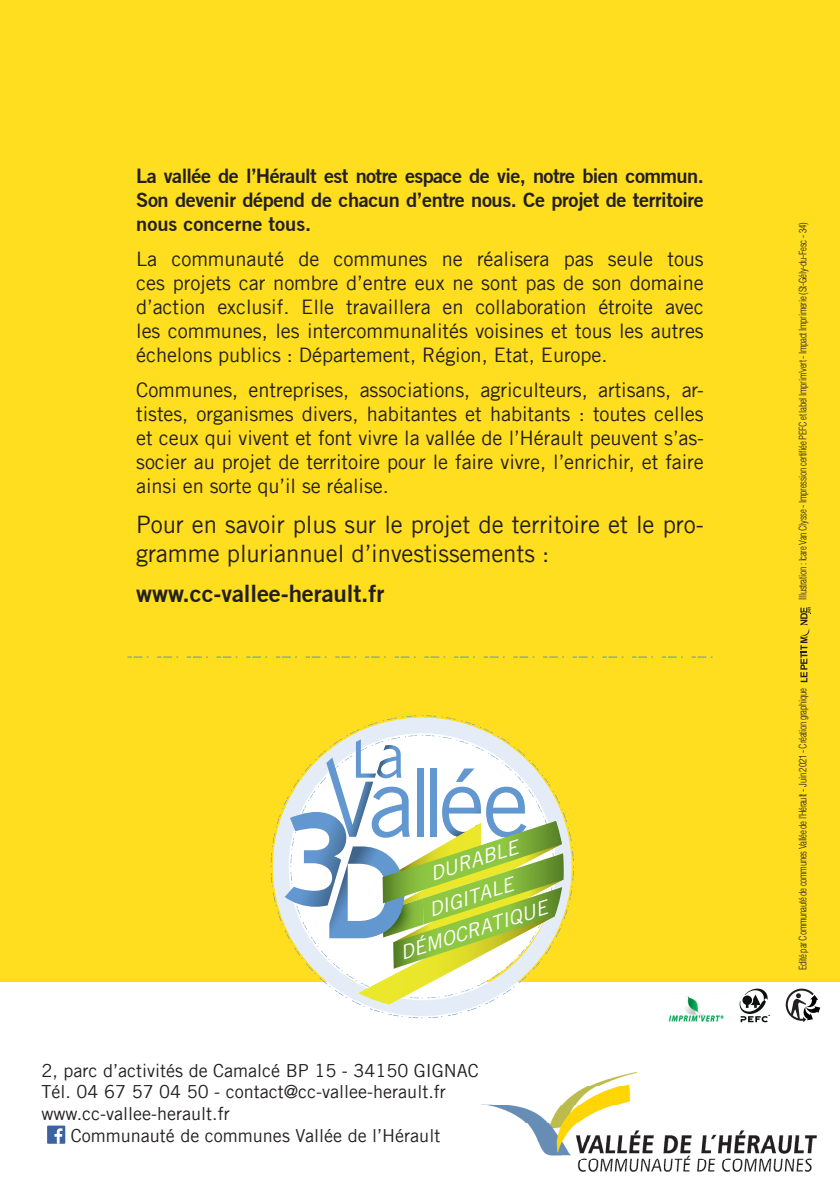
<style>
.page{position:relative;width:840px;height:1191px;background:#fff}
.page>*{position:absolute;margin:0;border:0;box-sizing:border-box;transform-origin:0 0}
.t1{font:24px/28.8px "Trade Gothic LT";letter-spacing:-.005em;color:#231f20}
.t2{font:700 24px "Trade Gothic No.2";letter-spacing:-.005em;color:#231f20}
.t3{font:20px/24px "Trade Gothic LT";letter-spacing:-.005em;color:#231f20;text-align:justify}
.t4{font:700 20px/24px "Trade Gothic No.2";letter-spacing:-.02em;color:#231f20;text-align:justify}
.t5{font:italic 19.4px/32.4px "Trade Gothic LT";color:#fff;scale:1.04 1}
.t6{font:18px "Trade Gothic LT";color:#231f20}
.t7{font:300 condensed 10px "Helvetica LT Std";letter-spacing:-.03em;color:#231f20}
</style>
<div class="page">
<div style="left:0;top:0;width:839px;height:981px;background:#ffdd1f"></div>
<div style="left:47px;top:1125px;width:18px;height:18px;background:#3d62a1"></div>
<svg style="left:54px;top:1128px;width:8px;height:15px"></svg>
<img style="left:481px;top:1072px;width:335px;height:99px">
<svg style="left:691px;top:656px;width:21px;height:1px"></svg>
<svg style="left:662px;top:656px;width:20px;height:1px"></svg>
<svg style="left:632px;top:656px;width:20px;height:1px"></svg>
<svg style="left:602px;top:656px;width:21px;height:1px"></svg>
<svg style="left:572px;top:656px;width:21px;height:1px"></svg>
<svg style="left:543px;top:656px;width:20px;height:1px"></svg>
<svg style="left:513px;top:656px;width:21px;height:1px"></svg>
<svg style="left:483px;top:656px;width:21px;height:1px"></svg>
<svg style="left:454px;top:656px;width:20px;height:1px"></svg>
<svg style="left:424px;top:656px;width:21px;height:1px"></svg>
<svg style="left:394px;top:656px;width:21px;height:1px"></svg>
<svg style="left:365px;top:656px;width:21px;height:1px"></svg>
<svg style="left:335px;top:656px;width:21px;height:1px"></svg>
<svg style="left:305px;top:656px;width:21px;height:1px"></svg>
<svg style="left:276px;top:656px;width:21px;height:1px"></svg>
<svg style="left:246px;top:656px;width:21px;height:1px"></svg>
<svg style="left:216px;top:656px;width:21px;height:1px"></svg>
<svg style="left:187px;top:656px;width:21px;height:1px"></svg>
<svg style="left:157px;top:656px;width:21px;height:1px"></svg>
<svg style="left:127px;top:656px;width:21px;height:1px"></svg>
<svg style="left:273px;top:717px;width:298px;height:299px"></svg>
<svg style="left:284px;top:739px;width:279px;height:265px;background:#cbdaae"></svg>
<svg style="left:800px;top:607px;width:10px;height:75px"></svg>
<svg style="left:785px;top:988px;width:34px;height:34px"></svg>
<svg style="left:739px;top:988px;width:30px;height:34px"></svg>
<img style="left:668px;top:996px;width:56px;height:25px">
<p class="t4" style="left:136px;top:163px;width:568px">La vallée de l’Hérault est notre espace de vie, notre bien commun.<br>Son devenir dépend de chacun d’entre nous. Ce projet de territoire nous concerne tous.</p>
<p class="t3" style="left:136px;top:246px;width:569px">La communauté de communes ne réalisera pas seule tous ces projets car nombre d’entre eux ne sont pas de son domaine d’action exclusif. Elle travaillera en collaboration étroite avec les communes, les intercommunalités voisines et tous les autres échelons publics : Département, Région, Etat, Europe.</p>
<p class="t3" style="left:136px;top:378px;width:569px">Communes, entreprises, associations, agriculteurs, artisans, ar&shy;tistes, organismes divers, habitantes et habitants : toutes celles et ceux qui vivent et font vivre la vallée de l’Hérault peuvent s’as&shy;socier au projet de territoire pour le faire vivre, l’enrichir, et faire ainsi en sorte qu’il se réalise.</p>
<p class="t1" style="left:136px;top:510px;width:568px">Pour en savoir plus sur le projet de territoire et le pro&shy;gramme pluriannuel d’investissements :</p>
<p class="t2" style="left:136px;top:579px;width:249px">www.cc-vallee-herault.fr</p>
<p class="t5" style="left:425px;top:858px;width:89px;rotate:-17deg">DURABLE</p>
<p class="t5" style="left:386px;top:905px;width:149px;text-indent:40px;rotate:-17deg">DIGITALE<br>DÉMOCRATIQUE</p>
<p class="t6" style="left:42px;top:1059px;width:438px">2, parc d’activités de Camalcé BP 15 - 34150 GIGNAC</p>
<p class="t6" style="left:42px;top:1081px;width:405px">Tél. 04 67 57 04 50 - contact@cc-vallee-herault.fr</p>
<p class="t6" style="left:42px;top:1102px;width:189px">www.cc-vallee-herault.fr</p>
<p class="t6" style="left:71px;top:1124px;width:371px">Communauté de communes Vallée de l’Hérault</p>
<p class="t7" style="left:796px;top:600px;width:379px;rotate:-90deg">Illustration : Icare Van Clysse - Impression certifiée PEFC et label Imprim’vert - Impact Imprimerie (St-Gély-du-Fesc - 34)</p>
<p class="t7" style="left:796px;top:969px;width:283px;rotate:-90deg">Edité par Communauté de communes Vallée de l’Hérault - Juin 2021 - Création graphique</p>
</div>
